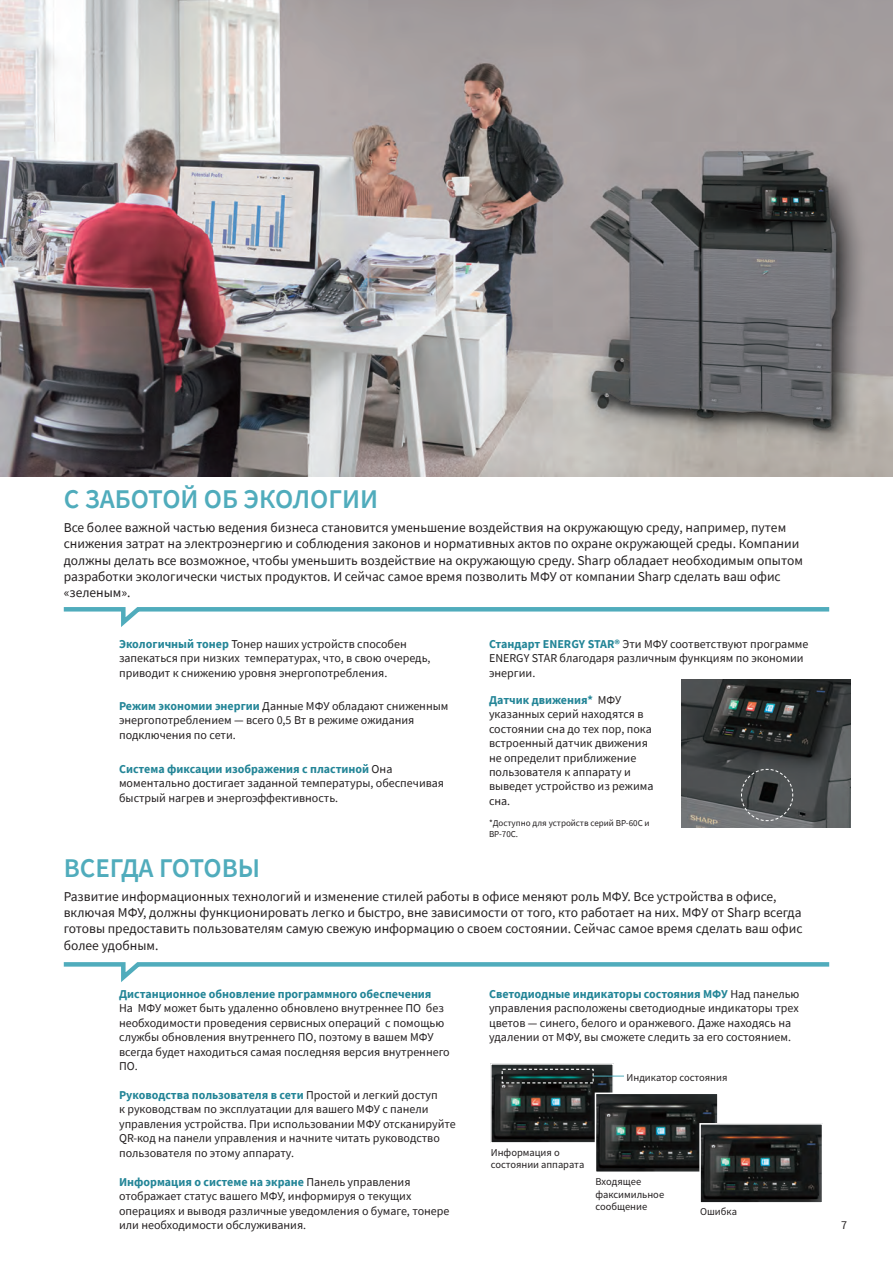
<style>
.page{position:relative;width:893px;height:1263px;background:#fff}
.page>*{position:absolute;margin:0;border:0;box-sizing:border-box;transform-origin:0 0}
.t1{font:600 27px "Source Sans Pro";color:#50acbc}
.t2{font:13.5px/16.2px "Source Sans Pro";color:#231f20}
.t3{font:12px/14.4px "Source Sans Pro";color:#231f20}
.t4{font:10.5px/12.6px "Source Sans Pro";letter-spacing:-.005em;color:#231f20}
.t5{font:9px/10.5px "Source Sans Pro";color:#231f20}
.s1{font-weight:700;color:#238597}
</style>
<div class="page">
<img style="left:681px;top:679px;width:169px;height:148px">
<svg style="left:63px;top:607px;width:767px;height:20px"></svg>
<svg style="left:63px;top:962px;width:767px;height:20px"></svg>
<svg style="left:740px;top:768px;width:54px;height:54px;background:#505254"></svg>
<img style="left:0;top:0;width:893px;height:477px">
<img style="left:493px;top:1066px;width:118px;height:74px">
<div style="left:490px;top:1063px;width:124px;height:80px;border:2px solid #fff"></div>
<img style="left:598px;top:1095px;width:118px;height:75px">
<div style="left:595px;top:1092px;width:124px;height:81px;border:2px solid #fff"></div>
<img style="left:702px;top:1126px;width:118px;height:74px">
<div style="left:699px;top:1123px;width:124px;height:80px;border:2px solid #fff"></div>
<hr style="left:593px;top:1076px;width:31px;height:1px;background:#50acbc">
<p class="t1" style="left:64px;top:481px;width:316px">С ЗАБОТОЙ ОБ ЭКОЛОГИИ</p>
<p class="t2" style="left:64px;top:519px;width:741px">Все более важной частью ведения бизнеса становится уменьшение воздействия на окружающую среду, например, путем снижения затрат на электроэнергию и соблюдения законов и нормативных актов по охране окружающей среды. Компании должны делать все возможное, чтобы уменьшить воздействие на окружающую среду. Sharp обладает необходимым опытом разработки экологически чистых продуктов. И сейчас самое время позволить МФУ от компании Sharp сделать ваш офис «зеленым».</p>
<p class="t3" style="left:119px;top:637px;width:313px"><span class="s1">Экологичный тонер</span> Тонер наших устройств способен запекаться при низких температурах, что, в свою очередь, приводит к снижению уровня энергопотребления.</p>
<p class="t3" style="left:119px;top:699px;width:331px"><span class="s1">Режим экономии энергии</span> Данные МФУ обладают сниженным энергопотреблением — всего 0,5 Вт в режиме ожидания подключения по сети.</p>
<p class="t3" style="left:119px;top:761px;width:327px"><span class="s1">Система фиксации изображения с пластиной</span> Она моментально достигает заданной температуры, обеспечивая быстрый нагрев и энергоэффективность.</p>
<p class="t1" style="left:64px;top:850px;width:198px">ВСЕГДА ГОТОВЫ</p>
<p class="t3" style="left:489px;top:636px;width:321px"><span class="s1">Стандарт ENERGY STAR®</span> Эти МФУ соответствуют программе<br>ENERGY STAR благодаря различным функциям по экономии энергии.</p>
<p class="t3" style="left:489px;top:693px;width:166px"><span class="s1">Датчик движения*</span> МФУ указанных серий находятся в состоянии сна до тех пор, пока встроенный датчик движения не определит приближение пользователя к аппарату и выведет устройство из режима сна.</p>
<p class="t5" style="left:489px;top:818px;width:162px">*Доступно для устройств серий BP-60C и<br>BP-70C.</p>
<p class="t2" style="left:64px;top:888px;width:740px">Развитие информационных технологий и изменение стилей работы в офисе меняют роль МФУ. Все устройства в офисе, включая МФУ, должны функционировать легко и быстро, вне зависимости от того, кто работает на них. МФУ от Sharp всегда готовы предоставить пользователям самую свежую информацию о своем состоянии. Сейчас самое время сделать ваш офис более удобным.</p>
<p class="t3" style="left:119px;top:987px;width:332px"><span class="s1">Дистанционное обновление программного обеспечения<br></span>На МФУ может быть удаленно обновлено внутреннее ПО без необходимости проведения сервисных операций с помощью службы обновления внутреннего ПО, поэтому в вашем МФУ всегда будет находиться самая последняя версия внутреннего ПО.</p>
<p class="t3" style="left:119px;top:1088px;width:338px"><span class="s1">Руководства пользователя в сети</span> Простой и легкий доступ<br>к руководствам по эксплуатации для вашего МФУ с панели управления устройства. При использовании МФУ отсканируйте QR-код на панели управления и начните читать руководство пользователя по этому аппарату.</p>
<p class="t3" style="left:119px;top:1175px;width:332px"><span class="s1">Информация о системе на экране</span> Панель управления отображает статус вашего МФУ, информируя о текущих операциях и выводя различные уведомления о бумаге, тонере или необходимости обслуживания.</p>
<p class="t3" style="left:489px;top:986px;width:312px"><span class="s1">Светодиодные индикаторы состояния МФУ</span> Над панелью управления расположены светодиодные индикаторы трех цветов — синего, белого и оранжевого. Даже находясь на удалении от МФУ, вы сможете следить за его состоянием.</p>
<p class="t4" style="left:627px;top:1071px;width:102px">Индикатор состояния</p>
<p class="t4" style="left:491px;top:1146px;width:95px">Информация о состоянии аппарата</p>
<p class="t4" style="left:595px;top:1176px;width:70px">Входящее факсимильное сообщение</p>
<p class="t4" style="left:700px;top:1206px;width:38px">Ошибка</p>
<p class="t3" style="left:841px;top:1217px;width:7px">7</p>
</div>
